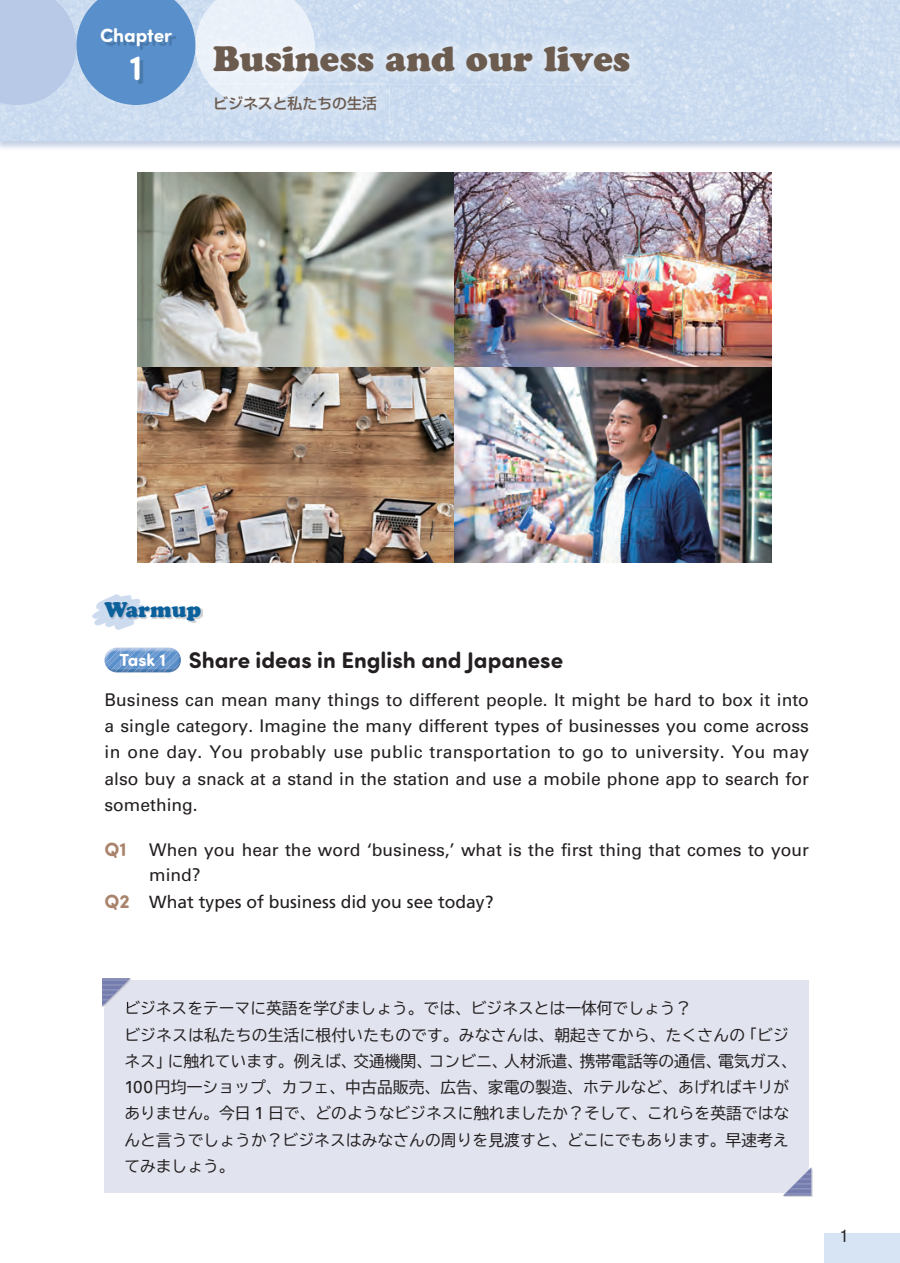
<style>
.page{position:relative;width:900px;height:1263px;background:#fff}
.page>*{position:absolute;margin:0;border:0;box-sizing:border-box;transform-origin:0 0}
.t1{font:35px "Cooper Black Std";color:#6c5c50}
.t2{font:700 35px "Sofia Pro Soft";color:#fff}
.t3{font:700 22.75px "Sofia Pro Soft";color:#231f20}
.t4{font:21px "Cooper Black Std";color:#0c619d}
.t5{font:700 19.25px "Sofia Pro Soft";color:#fff}
.t6{font:17.5px/26.2px "Univers";color:#231f20;text-align:justify}
.t7{font:17.5px "Frutiger";color:#231f20}
.t8{font:condensed 17.32px "Helvetica Neue";color:#231f20}
.t9{font:15.75px/26.2px "TBUD Go Std";letter-spacing:.005em;color:#231f20}
.t10{font:500 14.88px "Shin Go Pro";color:#6c5c50}
.s1{font-size:17.5px;color:#fff}
.s2{font-family:"Sofia Pro Soft";font-weight:700;font-size:19.25px;color:#a9836b}
.s3{font-family:"Univers";font-size:17.32px}
</style>
<div class="page">
<img style="left:0;top:0;width:900px;height:141px">
<img style="left:195px;top:0;width:118px;height:71px">
<div style="left:824px;top:1232px;width:76px;height:30px;background:#d6e4f4"></div>
<svg style="left:105px;top:647px;width:76px;height:25px;background:#7ba4d2"></svg>
<img style="left:92px;top:594px;width:49px;height:36px">
<img style="left:106px;top:604px;width:96px;height:18px">
<div style="left:105px;top:980px;width:704px;height:213px;background:#e1e3ee"></div>
<svg style="left:102px;top:978px;width:30px;height:29px"></svg>
<img style="left:784px;top:1168px;width:29px;height:28px">
<svg style="left:784px;top:1168px;width:27px;height:27px"></svg>
<img style="left:137px;top:172px;width:317px;height:195px">
<img style="left:137px;top:367px;width:317px;height:195px">
<img style="left:454px;top:172px;width:317px;height:195px">
<img style="left:454px;top:367px;width:317px;height:195px">
<img style="left:201px;top:32px;width:442px;height:53px">
<img style="left:201px;top:32px;width:114px;height:52px">
<img style="left:202px;top:84px;width:188px;height:40px">
<img style="left:209px;top:84px;width:92px;height:21px">
<svg style="left:0;top:0;width:195px;height:105px;background:#8aaed9"></svg>
<p class="t5" style="left:100px;top:21px;width:74px">Chapter</p>
<h1 class="t2" style="left:129px;top:42px;width:14px">1</h1>
<h1 class="t1" style="left:213px;top:37px;width:419px">Business and our lives</h1>
<p class="t10" style="left:213px;top:92px;width:165px">ビジネスと私たちの生活</p>
<p class="t4" style="left:105px;top:597px;width:98px">Warmup</p>
<h2 class="t3" style="left:120px;top:643px;width:445px"><span class="s1">Task 1</span> Share ideas in English and Japanese</h2>
<p class="t6" style="left:105px;top:686px;width:706px">Business can mean many things to different people. It might be hard to box it into a single category. Imagine the many different types of businesses you come across in one day. You probably use public transportation to go to university. You may also buy a snack at a stand in the station and use a mobile phone app to search for something.</p>
<p class="t6" style="left:149px;top:836px;width:661px;text-indent:-45px"><span class="s2">Q1</span> When you hear the word ‘business,’ what is the first thing that comes to your mind?</p>
<p class="t7" style="left:105px;top:891px;width:390px"><span class="s2">Q2</span> What types of business did you see today?</p>
<p class="t9" style="left:124px;top:995px;width:674px">ビジネスをテーマに英語を学びましょう。では、ビジネスとは一体何でしょう？<br>ビジネスは私たちの生活に根付いたものです。みなさんは、朝起きてから、たくさんの「ビジネス」に触れています。例えば、交通機関、コンビニ、人材派遣、携帯電話等の通信、電気ガス、<span class="s3">100</span>円均一ショップ、カフェ、中古品販売、広告、家電の製造、ホテルなど、あげればキリがありません。今日 <span class="s3">1</span> 日で、どのようなビジネスに触れましたか？そして、これらを英語ではなんと言うでしょうか？ビジネスはみなさんの周りを見渡すと、どこにでもあります。早速考えてみましょう。</p>
<p class="t8" style="left:840px;top:1225px;width:10px">1</p>
</div>
